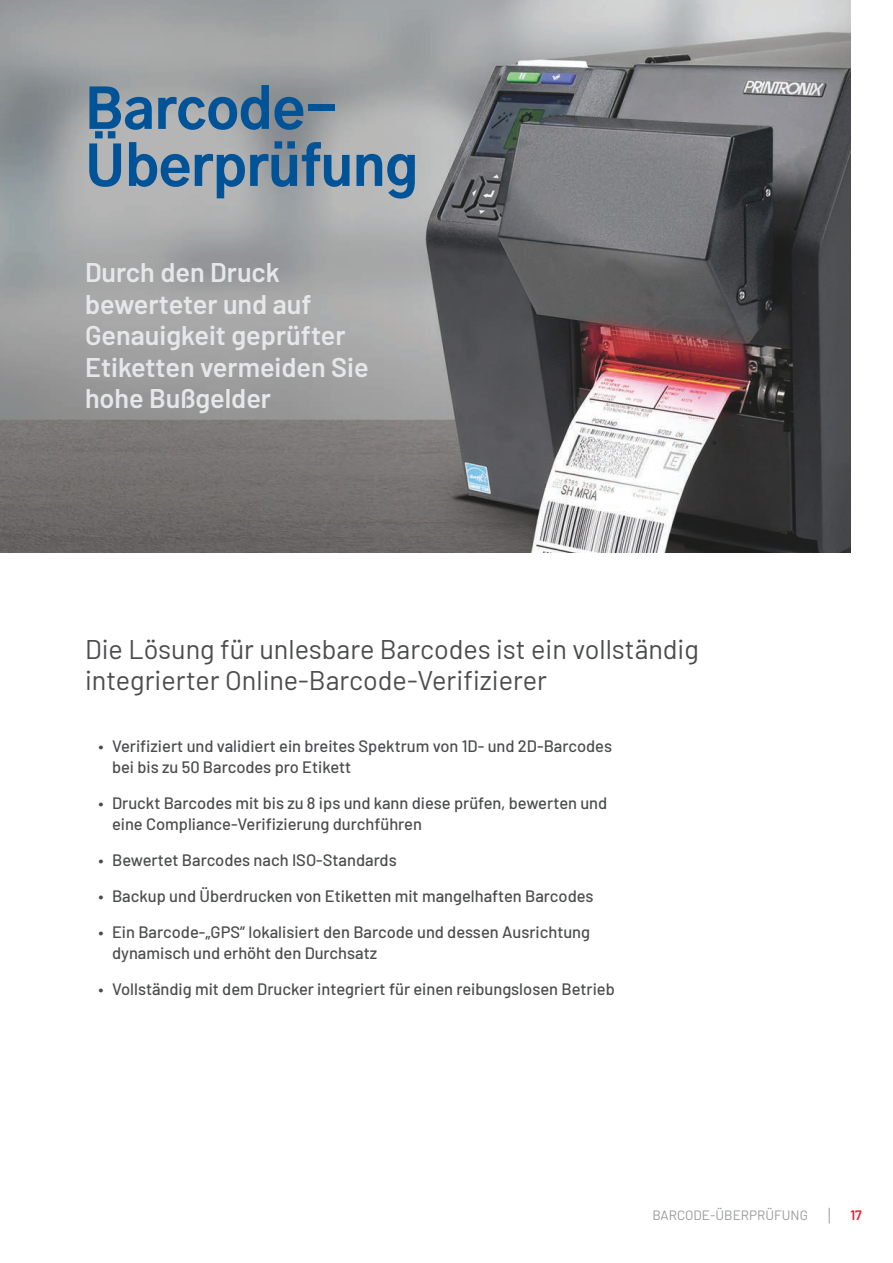
<style>
.page{position:relative;width:893px;height:1263px;background:#fff}
.page>*{position:absolute;margin:0;border:0;box-sizing:border-box;transform-origin:0 0}
.t1{font:800 54px/57px "Gothic A1";color:#015398}
.t2{font:27px/31.5px "Barlow";color:#4b4c4d}
.t3{font:600 27px/31.5px "Barlow";color:#e6e7e9}
.t4{font:500 16.5px/21px "Barlow";color:#4b4c4d}
.t5{font:600 13.65px "Barlow";color:#ee1a2e}
.t6{font:13.5px "Barlow";color:#98999a}
</style>
<div class="page">
<img style="left:0;top:0;width:850px;height:553px">
<svg style="left:829px;top:1208px;width:1px;height:15px"></svg>
<h1 class="t1" style="left:85px;top:78px;width:335px">Barcode-<br>Überprüfung</h1>
<h2 class="t3" style="left:85px;top:254px;width:285px">Durch den Druck bewerteter und auf<br>Genauigkeit geprüfter<br>Etiketten vermeiden Sie hohe Bußgelder</h2>
<h2 class="t2" style="left:85px;top:631px;width:615px">Die Lösung für unlesbare Barcodes ist ein vollständig integrierter Online-Barcode-Verifizierer</h2>
<p class="t4" style="left:112px;top:734px;width:501px;text-indent:-13px">• Verifiziert und validiert ein breites Spektrum von 1D- und 2D-Barcodes bei bis zu 50 Barcodes pro Etikett</p>
<p class="t4" style="left:112px;top:791px;width:497px;text-indent:-13px">• Druckt Barcodes mit bis zu 8 ips und kann diese prüfen, bewerten und eine Compliance-Verifizierung durchführen</p>
<p class="t4" style="left:99px;top:848px;width:300px">• Bewertet Barcodes nach ISO-Standards</p>
<p class="t4" style="left:99px;top:884px;width:497px">• Backup und Überdrucken von Etiketten mit mangelhaften Barcodes</p>
<p class="t4" style="left:112px;top:920px;width:480px;text-indent:-13px">• Ein Barcode-„GPS” lokalisiert den Barcode und dessen Ausrichtung dynamisch und erhöht den Durchsatz</p>
<p class="t4" style="left:99px;top:977px;width:518px">• Vollständig mit dem Drucker integriert für einen reibungslosen Betrieb</p>
<p class="t6" style="left:652px;top:1206px;width:157px">BARCODE-ÜBERPRÜFUNG</p>
<p class="t5" style="left:850px;top:1205px;width:13px">17</p>
</div>
